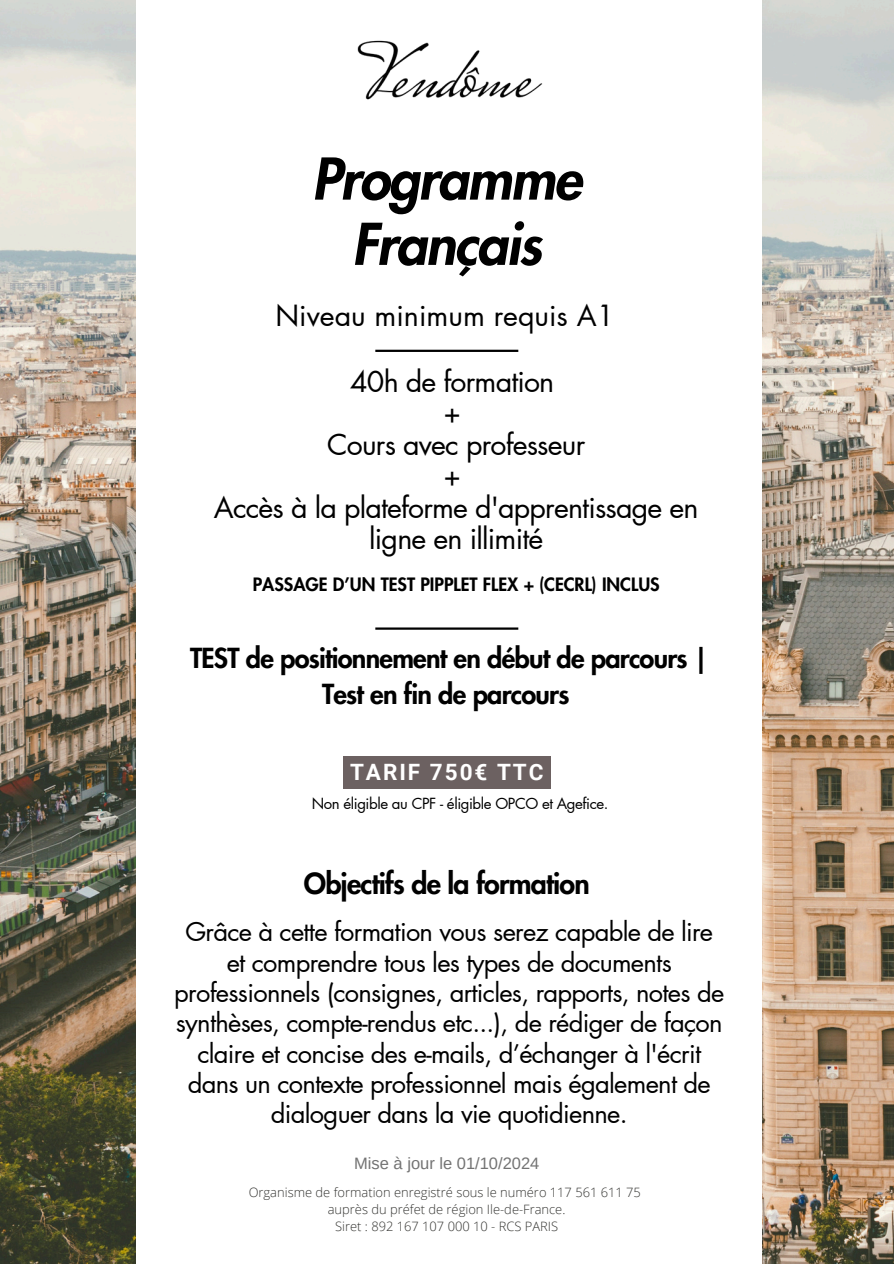
<style>
.page{position:relative;width:894px;height:1264px;background:#fff}
.page>*{position:absolute;margin:0;border:0;box-sizing:border-box;transform-origin:0 0}
.t1{font:italic 800 55.95px/65.2px "Futura LT Pro";letter-spacing:-.03em;color:#000;text-align:center}
.t2{font:28.5px/31.5px "Futura LT Pro";letter-spacing:-.03em;color:#000;text-align:center}
.t3{font:800 28.5px "Futura LT Pro";letter-spacing:-.03em;color:#000}
.t4{font:28.5px "Futura LT Pro";color:#000}
.t5{font:800 27px/36px "Futura LT Pro";letter-spacing:-.03em;color:#000;text-align:center}
.t6{font:25.5px/30.3px "Futura LT Pro";letter-spacing:-.03em;color:#000;text-align:center}
.t7{font:700 22.5px "Roboto";letter-spacing:.09em;color:#fff}
.t8{font:800 18px "Futura LT Pro";color:#000}
.t9{font:16.5px "Arimo";color:#737373}
.t10{font:15px "Futura LT Pro";letter-spacing:-.03em;color:#000}
.t11{font:300 12.9px "Open Sans";color:#343431}
</style>
<div class="page">
<img style="left:0;top:0;width:893px;height:1263px">
<div style="left:136px;top:0;width:625px;height:1263px;background:#fff"></div>
<img style="left:357px;top:40px;width:186px;height:60px">
<hr style="left:375px;top:350px;width:143px;height:2px;background:#000">
<hr style="left:375px;top:627px;width:143px;height:2px;background:#000">
<div style="left:343px;top:756px;width:207px;height:32px;background:#6c6161"></div>
<h3 class="t1" style="left:312px;top:149px;width:271px">Programme<br>Français</h3>
<h3 class="t4" style="left:275px;top:302px;width:340px">Niveau minimum requis A1</h3>
<h6 class="t2" style="left:214px;top:366px;width:486px">40h de formation<br>+<br>Cours avec professeur<br>+<br>Accès à la plateforme d'apprentissage en ligne en illimité</h6>
<h1 class="t8" style="left:253px;top:576px;width:408px">PASSAGE D’UN TEST PIPPLET FLEX + (CECRL) INCLUS</h1>
<h2 class="t5" style="left:190px;top:641px;width:519px">TEST de positionnement en début de parcours |<br>Test en fin de parcours</h2>
<h5 class="t7" style="left:350px;top:759px;width:195px">TARIF 750€ TTC</h5>
<p class="t10" style="left:311px;top:797px;width:298px">Non éligible au CPF - éligible OPCO et Agefice.</p>
<p class="t3" style="left:304px;top:870px;width:287px">Objectifs de la formation</p>
<h2 class="t6" style="left:174px;top:917px;width:551px">Grâce à cette formation vous serez capable de lire et comprendre tous les types de documents professionnels (consignes, articles, rapports, notes de synthèses, compte-rendus etc...), de rédiger de façon claire et concise des e-mails, d’échanger à l'écrit dans un contexte professionnel mais également de dialoguer dans la vie quotidienne.</h2>
<p class="t9" style="left:354px;top:1154px;width:187px">Mise à jour le 01/10/2024</p>
<h4 class="t11" style="left:248px;top:1182px;width:393px">Organisme de formation enregistré sous le numéro 117 561 611 75</h4>
<p class="t11" style="left:328px;top:1200px;width:239px">auprès du préfet de région Ile-de-France.</p>
<p class="t11" style="left:335px;top:1217px;width:224px">Siret : 892 167 107 000 10 - RCS PARIS</p>
</div>
